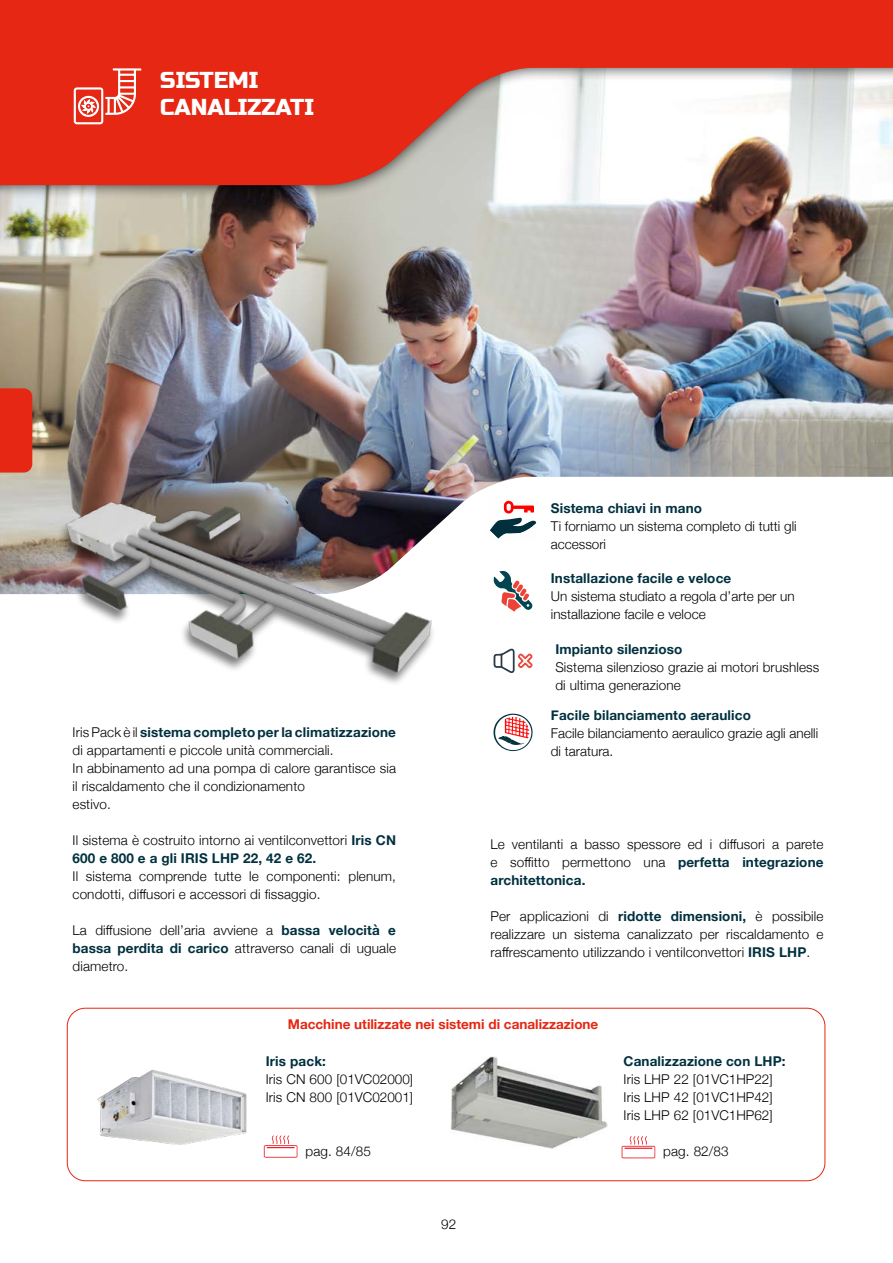
<style>
.page{position:relative;width:893px;height:1263px;background:#fff}
.page>*{position:absolute;margin:0;border:0;box-sizing:border-box;transform-origin:0 0}
.t1{font:22.95px/27px "Russo One";color:#fff}
.t2{font:300 13.5px/18px "Helvetica Neue";letter-spacing:.01em;color:#000}
.t3{font:700 13.5px "Helvetica Neue";letter-spacing:.01em;color:#00303e}
.t4{font:700 13.5px "Helvetica Neue";color:#e52713}
.s1{font-weight:700;color:#00303e}
</style>
<div class="page">
<img style="left:0;top:199px;width:893px;height:278px">
<div style="left:67px;top:1008px;width:758px;height:173px;border:1px solid #e52713;border-radius:18px"></div>
<svg style="left:0;top:477px;width:537px;height:275px"></svg>
<div style="left:0;top:0;width:893px;height:199px;background:#000;opacity:.75"></div>
<svg style="left:0;top:0;width:893px;height:185px;fill:#e52713"></svg>
<svg style="left:622px;top:1136px;width:33px;height:22px"></svg>
<svg style="left:264px;top:1135px;width:33px;height:23px"></svg>
<img style="left:450px;top:1056px;width:158px;height:92px">
<img style="left:51px;top:459px;width:389px;height:243px">
<img style="left:97px;top:1069px;width:150px;height:76px">
<div style="left:0;top:388px;width:32px;height:85px;background:#e52713"></div>
<svg style="left:494px;top:571px;width:39px;height:40px"></svg>
<svg style="left:490px;top:499px;width:46px;height:42px"></svg>
<svg style="left:493px;top:713px;width:40px;height:38px"></svg>
<svg style="left:494px;top:648px;width:39px;height:26px"></svg>
<svg style="left:74px;top:68px;width:67px;height:56px"></svg>
<h1 class="t1" style="left:160px;top:67px;width:155px">SISTEMI<br>CANALIZZATI</h1>
<p class="t2" style="left:73px;top:722px;width:325px">Iris Pack è il <span class="s1">sistema completo per la climatizzazione </span>di appartamenti e piccole unità commerciali.<br>In abbinamento ad una pompa di calore garantisce sia il riscaldamento che il condizionamento<br>estivo.</p>
<p class="t2" style="left:73px;top:830px;width:325px">Il sistema è costruito intorno ai ventilconvettori <span class="s1">Iris CN<br>600 e 800 e a gli IRIS LHP 22, 42 e 62.</span></p>
<p class="t2" style="left:73px;top:866px;width:325px">Il sistema comprende tutte le componenti: plenum, condotti, diffusori e accessori di fissaggio.</p>
<p class="t2" style="left:73px;top:920px;width:325px;text-align:justify">La diffusione dell’aria avviene a <span class="s1">bassa velocità e bassa perdita di carico</span> attraverso canali di uguale diametro.</p>
<p class="t3" style="left:551px;top:497px;width:153px">Sistema chiavi in mano</p>
<p class="t2" style="left:551px;top:516px;width:247px">Ti forniamo un sistema completo di tutti gli accessori</p>
<p class="t3" style="left:551px;top:568px;width:182px">Installazione facile e veloce</p>
<p class="t2" style="left:551px;top:586px;width:245px">Un sistema studiato a regola d’arte per un installazione facile e veloce</p>
<p class="t3" style="left:555px;top:638px;width:129px">Impianto silenzioso</p>
<p class="t2" style="left:555px;top:657px;width:265px">Sistema silenzioso grazie ai motori brushless di ultima generazione</p>
<p class="t3" style="left:551px;top:705px;width:202px">Facile bilanciamento aeraulico</p>
<p class="t2" style="left:551px;top:723px;width:269px">Facile bilanciamento aeraulico grazie agli anelli di taratura.</p>
<p class="t2" style="left:490px;top:834px;width:335px;text-align:justify">Le ventilanti a basso spessore ed i diffusori a parete e soffitto permettono una <span class="s1">perfetta integrazione architettonica.</span></p>
<p class="t2" style="left:490px;top:906px;width:335px;text-align:justify">Per applicazioni di <span class="s1">ridotte dimensioni,</span> è possibile realizzare un sistema canalizzato per riscaldamento e raffrescamento utilizzando i ventilconvettori <span class="s1">IRIS LHP</span>.</p>
<p class="t4" style="left:288px;top:1014px;width:312px">Macchine utilizzate nei sistemi di canalizzazione</p>
<p class="t3" style="left:266px;top:1051px;width:62px">Iris pack:</p>
<p class="t2" style="left:266px;top:1069px;width:149px">Iris CN 600 [01VC02000]<br>Iris CN 800 [01VC02001]</p>
<p class="t2" style="left:305px;top:1141px;width:67px">pag. 84/85</p>
<p class="t2" style="left:441px;top:1214px;width:17px">92</p>
<p class="t3" style="left:624px;top:1051px;width:163px">Canalizzazione con LHP:</p>
<p class="t2" style="left:624px;top:1069px;width:151px;text-align:justify">Iris LHP 22 [01VC1HP22] Iris LHP 42 [01VC1HP42] Iris LHP 62 [01VC1HP62]</p>
<p class="t2" style="left:663px;top:1141px;width:67px">pag. 82/83</p>
</div>
